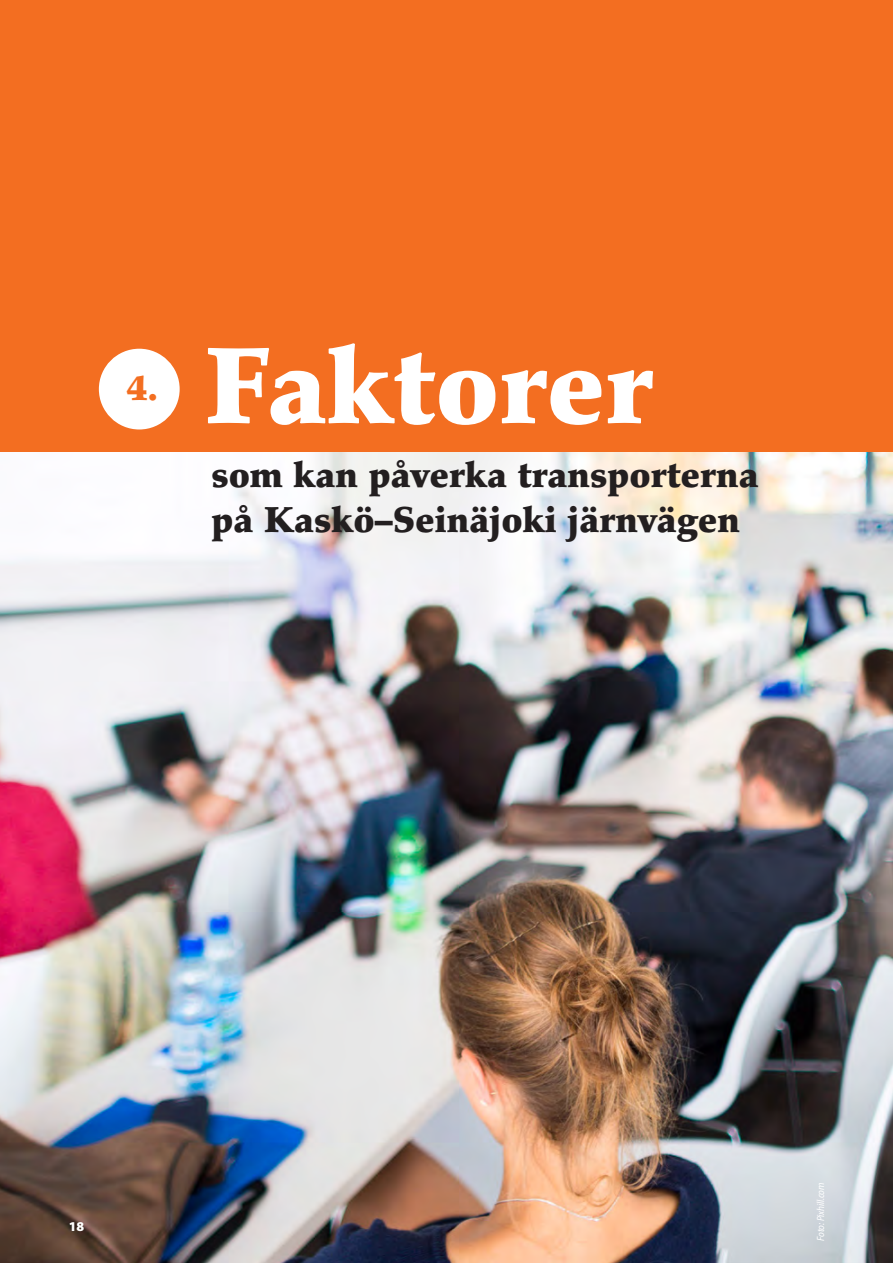
<style>
.page{position:relative;width:893px;height:1263px;background:#fff}
.page>*{position:absolute;margin:0;border:0;box-sizing:border-box;transform-origin:0 0}
.t1{font:900 108px "Palatino LT Std";color:#fff}
.t2{font:900 36px/45px "Palatino LT Std";color:#231f20}
.t3{font:900 36px "Palatino LT Std";color:#f36e21}
.t4{font:900 13.5px "Myriad Pro";color:#fff}
.t5{font:italic semi-condensed 10.5px "Myriad Pro";letter-spacing:-.01em;color:#fff;scale:.95 1}
</style>
<div class="page">
<div style="left:0;top:0;width:893px;height:453px;background:#f36e21"></div>
<img style="left:0;top:453px;width:893px;height:810px">
<div style="left:99px;top:349px;width:81px;height:80px;background:#fff;border-radius:50%"></div>
<p class="t3" style="left:126px;top:366px;width:33px">4.</p>
<h1 class="t1" style="left:205px;top:321px;width:450px">Faktorer</h1>
<p class="t2" style="left:212px;top:453px;width:549px">som kan påverka transporterna på Kaskö–Seinäjoki järnvägen</p>
<p class="t4" style="left:69px;top:1218px;width:17px">18</p>
<p class="t5" style="left:815px;top:1241px;width:63px;rotate:-90deg">Foto: Pixhill.com</p>
</div>
